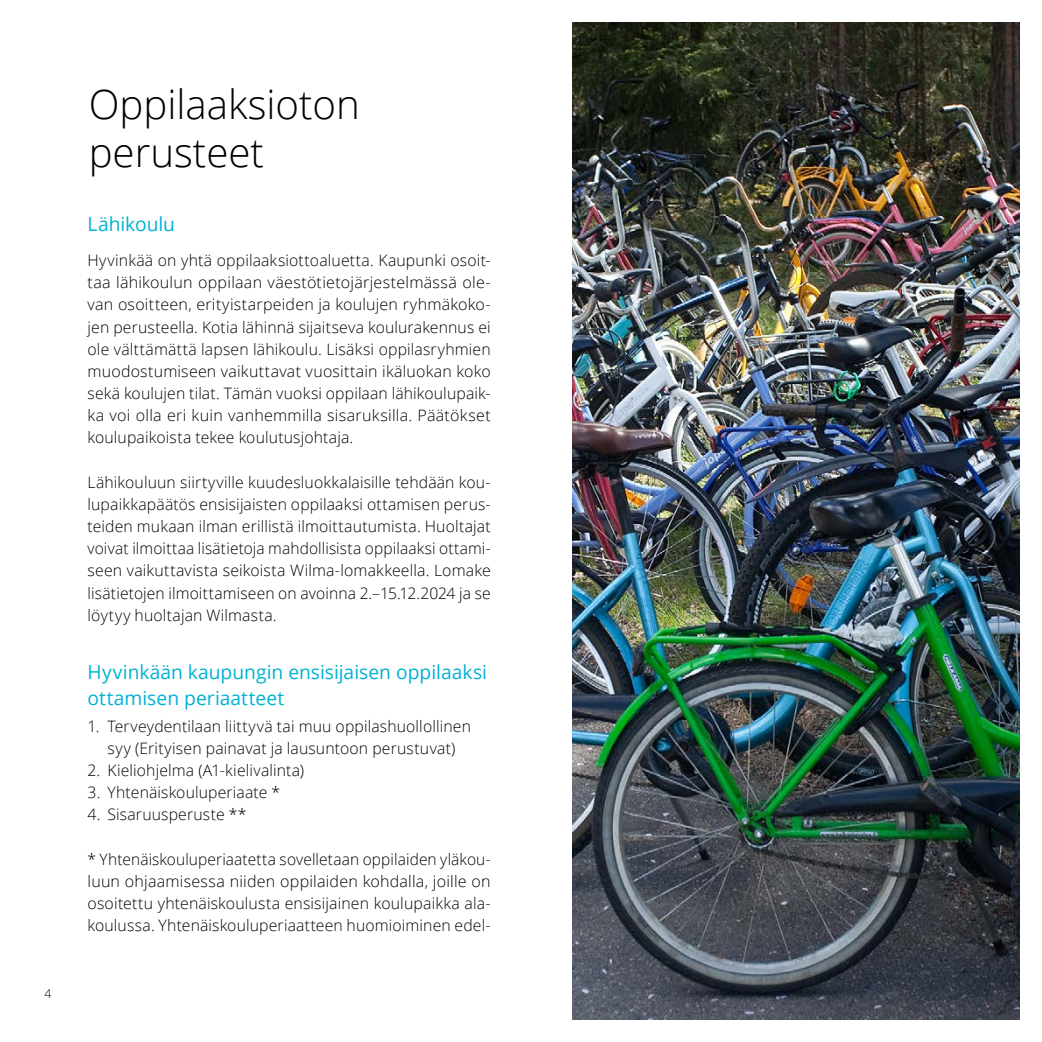
<style>
.page{position:relative;width:1042px;height:1042px;background:#fff}
.page>*{position:absolute;margin:0;border:0;box-sizing:border-box;transform-origin:0 0}
.Alasivun_otsikko_H3{font:300 40.25px/47.2px "Open Sans";color:#000}
.Väliotsikko_H4{font:19.25px/26.2px "Open Sans";color:#00b2d3}
.Leipis_p{font:300 15.75px/22.2px "Open Sans";letter-spacing:.01em;color:#000;text-align:justify}
.Lista_numerot_p{font:300 15.75px/22.2px "Open Sans";letter-spacing:.01em;color:#000;text-align:center}
.t1{font:300 12.25px "Open Sans";color:#000}
</style>
<div class="page">
<img style="left:572px;top:22px;width:448px;height:998px">
<p class="t1" style="left:44px;top:985px;width:8px">4</p>
<h3 class="Alasivun_otsikko_H3" style="left:89px;top:80px;width:273px">Oppilaaksioton perusteet</h3>
<h4 class="Väliotsikko_H4" style="left:88px;top:210px;width:89px">Lähikoulu</h4>
<p class="Leipis_p" style="left:88px;top:249px;width:405px">Hyvinkää on yhtä oppilaaksiottoaluetta. Kaupunki osoit&shy;taa lähikoulun oppilaan väestötietojärjestelmässä ole&shy;van osoitteen, erityistarpeiden ja koulujen ryhmäkoko&shy;jen perusteella. Kotia lähinnä sijaitseva koulurakennus ei ole välttämättä lapsen lähikoulu. Lisäksi oppilasryhmien muodostumiseen vaikuttavat vuosittain ikäluokan koko sekä koulujen tilat. Tämän vuoksi oppilaan lähikoulupaik&shy;ka voi olla eri kuin vanhemmilla sisaruksilla. Päätökset koulupaikoista tekee koulutusjohtaja.</p>
<p class="Leipis_p" style="left:88px;top:470px;width:405px">Lähikouluun siirtyville kuudesluokkalaisille tehdään kou&shy;lupaikkapäätös ensisijaisten oppilaaksi ottamisen perus&shy;teiden mukaan ilman erillistä ilmoittautumista. Huoltajat voivat ilmoittaa lisätietoja mahdollisista oppilaaksi ottami&shy;seen vaikuttavista seikoista Wilma-lomakkeella. Lomake lisätietojen ilmoittamiseen on avoinna 2.–15.12.2024 ja se löytyy huoltajan Wilmasta.</p>
<h4 class="Väliotsikko_H4" style="left:88px;top:658px;width:401px">Hyvinkään kaupungin ensisijaisen oppilaaksi ottamisen periaatteet</h4>
<p class="Lista_numerot_p" style="left:88px;top:714px;width:385px">1. Terveydentilaan liittyvä tai muu oppilashuollollinen syy (Erityisen painavat ja lausuntoon perustuvat)</p>
<p class="Lista_numerot_p" style="left:88px;top:759px;width:218px">2. Kieliohjelma (A1-kielivalinta)</p>
<p class="Lista_numerot_p" style="left:88px;top:781px;width:194px">3. Yhtenäiskouluperiaate *</p>
<p class="Lista_numerot_p" style="left:88px;top:803px;width:161px">4. Sisaruusperuste **</p>
<p class="Leipis_p" style="left:88px;top:847px;width:405px">* Yhtenäiskouluperiaatetta sovelletaan oppilaiden yläkou&shy;luun ohjaamisessa niiden oppilaiden kohdalla, joille on osoitettu yhtenäiskoulusta ensisijainen koulupaikka ala&shy;koulussa. Yhtenäiskouluperiaatteen huomioiminen edel-</p>
</div>
